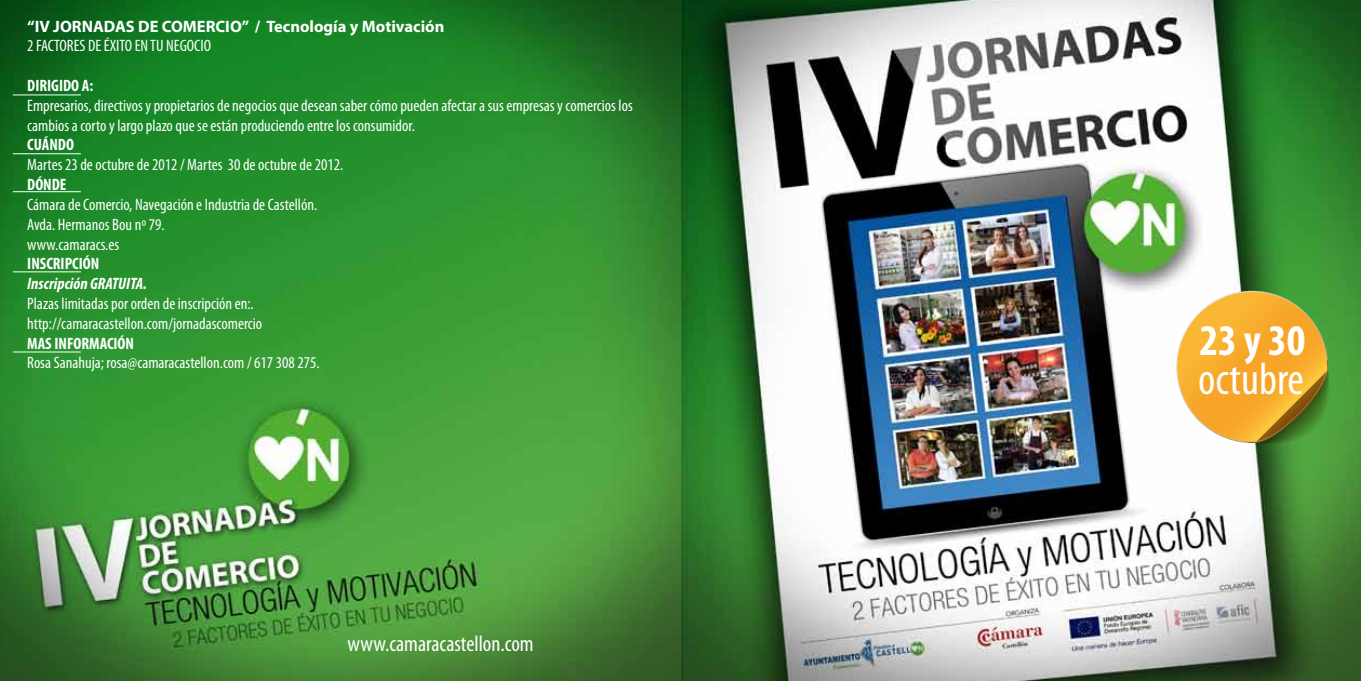
<style>
.page{position:relative;width:1361px;height:681px;background:#fff}
.page>*{position:absolute;margin:0;border:0;box-sizing:border-box;transform-origin:0 0}
.t1{font:condensed 45px "Myriad Pro";color:#fff}
.t2{font:700 condensed 43.8px "Myriad Pro";color:#fff}
.t3{font:condensed 22.2px "Myriad Pro";color:#fff}
.t4{font:condensed 16.5px/19.8px "Myriad Pro";color:#fff}
.t5{font:700 condensed 16.5px "Myriad Pro";color:#fff}
.t6{font:700 16.5px "Myriad Pro";color:#fff}
.t7{font:italic 700 condensed 16.5px "Myriad Pro";color:#fff}
</style>
<div class="page">
<img style="left:0;top:0;width:1361px;height:680px">
<hr style="left:13px;top:94px;width:68px;height:1px;background:#fff">
<hr style="left:13px;top:351px;width:68px;height:1px;background:#fff">
<hr style="left:13px;top:153px;width:68px;height:1px;background:#fff">
<hr style="left:13px;top:191px;width:68px;height:1px;background:#fff">
<hr style="left:13px;top:271px;width:68px;height:1px;background:#fff">
<svg style="left:1168px;top:291px;width:161px;height:153px"></svg>
<p class="t6" style="left:27px;top:15px;width:419px">“IV JORNADAS DE COMERCIO” / Tecnología y Motivación</p>
<p class="t4" style="left:27px;top:36px;width:185px">2 FACTORES DE ÉXITO EN TU NEGOCIO</p>
<p class="t5" style="left:27px;top:75px;width:67px">DIRIGIDO A:</p>
<p class="t4" style="left:27px;top:95px;width:607px">Empresarios, directivos y propietarios de negocios que desean saber cómo pueden afectar a sus empresas y comercios los cambios a corto y largo plazo que se están produciendo entre los consumidor.</p>
<p class="t5" style="left:27px;top:134px;width:48px">CUÁNDO</p>
<p class="t4" style="left:27px;top:155px;width:317px">Martes 23 de octubre de 2012 / Martes 30 de octubre de 2012.</p>
<p class="t5" style="left:27px;top:174px;width:41px">DÓNDE</p>
<p class="t4" style="left:27px;top:194px;width:291px">Cámara de Comercio, Navegación e Industria de Castellón.<br>Avda. Hermanos Bou nº 79.<br>www.camaracs.es</p>
<p class="t5" style="left:27px;top:253px;width:74px">INSCRIPCIÓN</p>
<p class="t7" style="left:27px;top:273px;width:121px">Inscripción GRATUITA.</p>
<p class="t4" style="left:27px;top:293px;width:236px">Plazas limitadas por orden de inscripción en:. http://camaracastellon.com/jornadascomercio</p>
<p class="t5" style="left:27px;top:332px;width:108px">MAS INFORMACIÓN</p>
<p class="t4" style="left:27px;top:353px;width:294px">Rosa Sanahuja; rosa@camaracastellon.com / 617 308 275.</p>
<h3 class="t3" style="left:347px;top:629px;width:188px">www.camaracastellon.com</h3>
<h2 class="t2" style="left:1199px;top:313px;width:107px">23 y 30</h2>
<h1 class="t1" style="left:1198px;top:352px;width:107px">octubre</h1>
</div>
